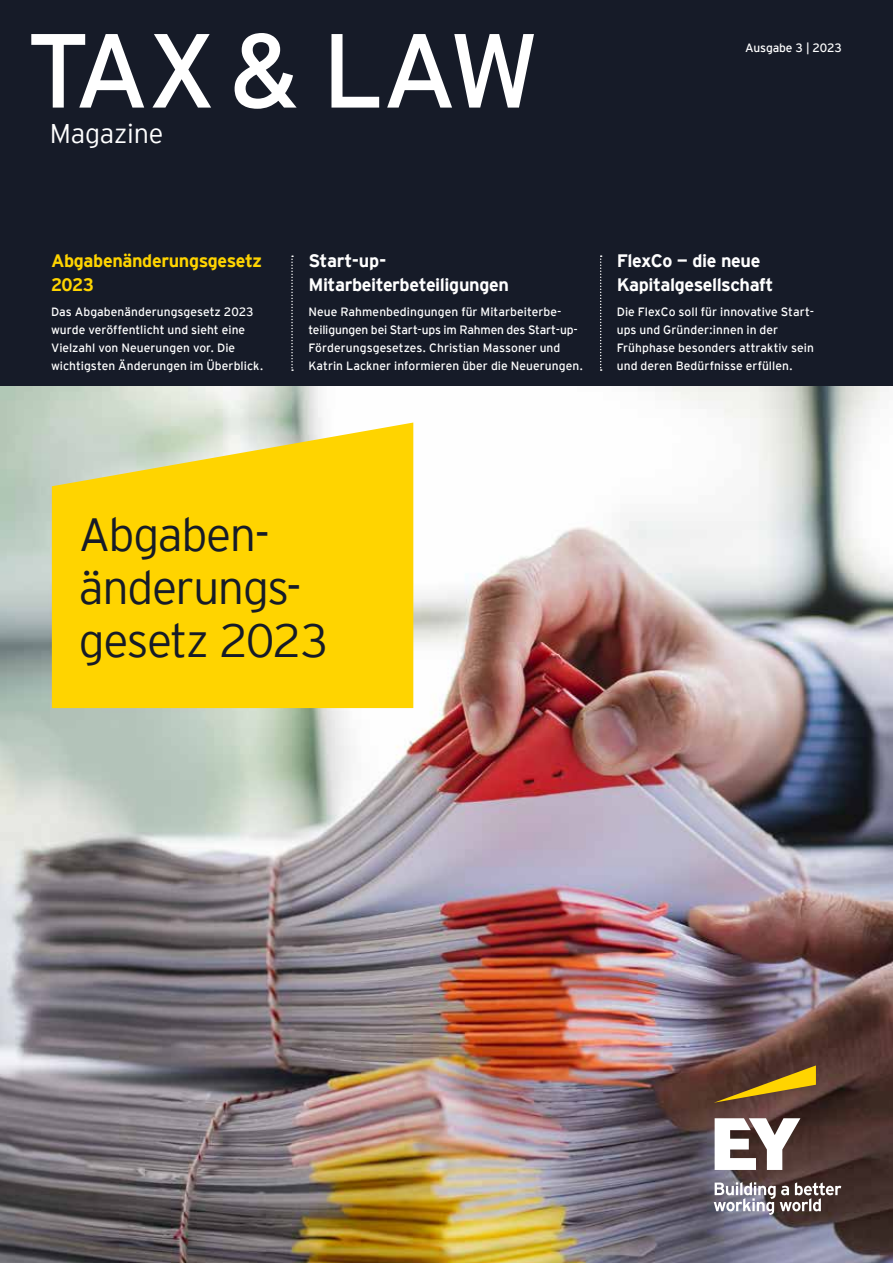
<style>
.page{position:relative;width:893px;height:1263px;background:#fff}
.page>*{position:absolute;margin:0;border:0;box-sizing:border-box;transform-origin:0 0}
.t1{font:105px "EY Interstate";letter-spacing:-.05em;color:#fff}
.t2{font:300 46.5px/52.5px "EY Interstate";letter-spacing:-.035em;color:#161b28}
.t3{font:300 27px "EY Interstate";letter-spacing:-.01em;color:#fff}
.t4{font:700 18px/24px "EY Interstate";letter-spacing:-.025em;color:#fff}
.t5{font:700 18px/24px "EY Interstate";letter-spacing:-.02em;color:#ffd400}
.t6{font:12px/18px "EY Interstate";letter-spacing:.005em;color:#fff}
</style>
<div class="page">
<img style="left:0;top:385px;width:893px;height:878px">
<div style="left:0;top:0;width:893px;height:385px;background:#161b28"></div>
<svg style="left:714px;top:1065px;width:102px;height:38px;background:#805f24"></svg>
<svg style="left:714px;top:1118px;width:127px;height:97px"></svg>
<svg style="left:291px;top:255px;width:2px;height:116px"></svg>
<svg style="left:600px;top:255px;width:2px;height:116px"></svg>
<svg style="left:52px;top:422px;width:361px;height:286px;background:#f9d417"></svg>
<h1 class="t1" style="left:26px;top:24px;width:514px">TAX &amp; LAW</h1>
<h3 class="t3" style="left:50px;top:121px;width:115px">Magazine</h3>
<p class="t6" style="left:745px;top:39px;width:98px">Ausgabe 3 | 2023</p>
<h3 class="t5" style="left:51px;top:250px;width:213px">Abgabenänderungsgesetz<br>2023</h3>
<p class="t6" style="left:51px;top:303px;width:214px">Das Abgabenänderungsgesetz 2023 wurde veröffentlicht und sieht eine Vielzahl von Neuerungen vor. Die wichtigsten Änderungen im Überblick.</p>
<h3 class="t4" style="left:308px;top:250px;width:202px">Start-up-<br>Mitarbeiterbeteiligungen</h3>
<p class="t6" style="left:308px;top:303px;width:276px">Neue Rahmenbedingungen für Mitarbeiterbe&shy;teiligungen bei Start-ups im Rahmen des Start-up-Förderungsgesetzes. Christian Massoner und Katrin Lackner informieren über die Neuerungen.</p>
<h3 class="t4" style="left:617px;top:250px;width:158px">FlexCo — die neue<br>Kapitalgesellschaft</h3>
<p class="t6" style="left:617px;top:303px;width:199px">Die FlexCo soll für innovative Start&shy;ups und Gründer:innen in der Frühphase besonders attraktiv sein und deren Bedürfnisse erfüllen.</p>
<h2 class="t2" style="left:79px;top:511px;width:252px">Abgaben&shy;änderungs&shy;gesetz 2023</h2>
</div>
